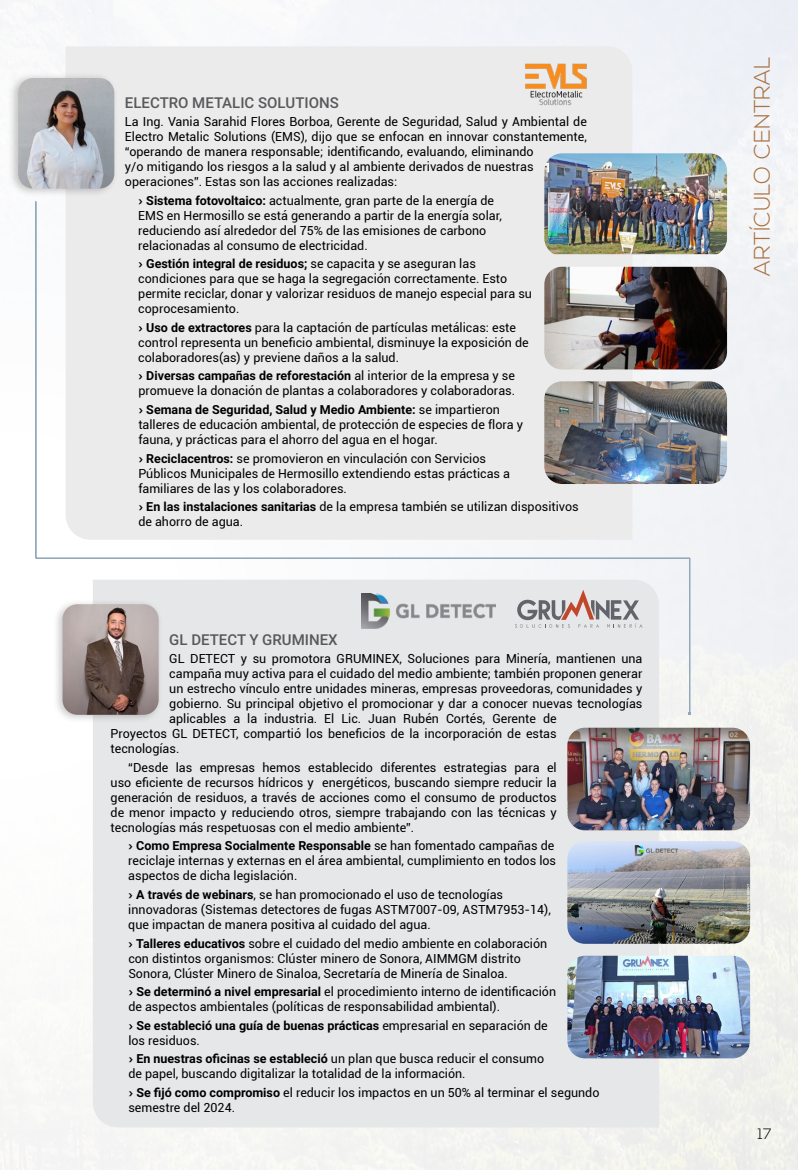
<style>
.page{position:relative;width:798px;height:1170px;background:#fff}
.page>*{position:absolute;margin:0;border:0;box-sizing:border-box;transform-origin:0 0}
.t1{font:300 22.5px "Nexa";color:#aa7142}
.t2{font:500 15px "Roboto";color:#58595b}
.t3{font:300 15px "Nexa";color:#000}
.t4{font:12.5px/15px "Roboto";color:#000}
.s1{font-family:"Acumin Variable Concept"}
.s2{font-weight:700}
</style>
<div class="page">
<img style="left:0;top:0;width:797px;height:1169px">
<div style="left:66px;top:46px;width:566px;height:155px;background:#ebebec"></div>
<img style="left:522px;top:58px;width:65px;height:51px">
<div style="left:7px;top:72px;width:112px;height:126px;background:#000;opacity:.22"></div>
<img style="left:18px;top:78px;width:96px;height:110px">
<img style="left:544px;top:153px;width:182px;height:101px">
<img style="left:690px;top:267px;width:36px;height:102px">
<img style="left:690px;top:381px;width:36px;height:103px">
<div style="left:93px;top:713px;width:565px;height:414px;background:#e6e7e8"></div>
<div style="left:52px;top:598px;width:111px;height:126px;background:#000;opacity:.22"></div>
<img style="left:567px;top:727px;width:182px;height:103px">
<img style="left:567px;top:841px;width:182px;height:102px">
<img style="left:567px;top:955px;width:182px;height:103px">
<svg style="left:35px;top:201px;width:655px;height:512px;background:#dadadb"></svg>
<p class="t2" style="left:125px;top:92px;width:215px">ELECTRO METALIC SOLUTIONS</p>
<p class="t4" style="left:125px;top:114px;width:463px">La Ing. Vania Sarahid Flores Borboa, Gerente de Seguridad, Salud y Ambiental de Electro Metalic Solutions (EMS), dijo que se enfocan en innovar constantemente, “operando de manera responsable; identificando, evaluando, eliminando<br>y/o mitigando los riesgos a la salud y al ambiente derivados de nuestras operaciones”. Estas son las acciones realizadas:</p>
<p class="t4" style="left:138px;top:192px;width:365px"><span class="s1">›</span> <span class="s2">Sistema fotovoltaico:</span> actualmente, gran parte de la energía de EMS en Hermosillo se está generando a partir de la energía solar, reduciendo así alrededor del 75% de las emisiones de carbono relacionadas al consumo de electricidad.</p>
<p class="t4" style="left:138px;top:256px;width:395px"><span class="s1">›</span> <span class="s2">Gestión integral de residuos;</span> se capacita y se aseguran las condiciones para que se haga la segregación correctamente. Esto permite reciclar, donar y valorizar residuos de manejo especial para su coprocesamiento.</p>
<p class="t4" style="left:138px;top:319px;width:392px"><span class="s1">›</span> <span class="s2">Uso de extractores</span> para la captación de partículas metálicas: este control representa un beneficio ambiental, disminuye la exposición de colaboradores(as) y previene daños a la salud.</p>
<p class="t4" style="left:138px;top:368px;width:378px"><span class="s1">›</span> <span class="s2">Diversas campañas de reforestación</span> al interior de la empresa y se promueve la donación de plantas a colaboradores y colaboradoras.</p>
<p class="t4" style="left:138px;top:401px;width:386px"><span class="s1">›</span> <span class="s2">Semana de Seguridad, Salud y Medio Ambiente:</span> se impartieron talleres de educación ambiental, de protección de especies de flora y fauna, y prácticas para el ahorro del agua en el hogar.</p>
<p class="t4" style="left:138px;top:450px;width:373px"><span class="s1">›</span> <span class="s2">Reciclacentros:</span> se promovieron en vinculación con Servicios<br>Públicos Municipales de Hermosillo extendiendo estas prácticas a familiares de las y los colaboradores.</p>
<p class="t4" style="left:138px;top:498px;width:442px"><span class="s1">›</span> <span class="s2">En las instalaciones sanitarias</span> de la empresa también se utilizan dispositivos de ahorro de agua.</p>
<p class="t2" style="left:169px;top:628px;width:170px">GL DETECT Y GRUMINEX</p>
<p class="t4" style="left:169px;top:650px;width:474px">GL DETECT y su promotora GRUMINEX, Soluciones para Minería, mantienen una</p>
<p class="t4" style="left:169px;top:665px;width:474px">campaña muy activa para el cuidado del medio ambiente; también proponen generar</p>
<p class="t4" style="left:169px;top:680px;width:474px">un estrecho vínculo entre unidades mineras, empresas proveedoras, comunidades y</p>
<p class="t4" style="left:169px;top:695px;width:474px">gobierno. Su principal objetivo el promocionar y dar a conocer nuevas tecnologías</p>
<p class="t4" style="left:169px;top:710px;width:389px">aplicables a la industria. El Lic. Juan Rubén Cortés, Gerente de</p>
<p class="t4" style="left:110px;top:725px;width:447px">Proyectos GL DETECT, compartió los beneficios de la incorporación de estas</p>
<p class="t4" style="left:110px;top:740px;width:70px">tecnologías.</p>
<p class="t4" style="left:110px;top:759px;width:447px;text-align:justify;text-indent:18px">“Desde las empresas hemos establecido diferentes estrategias para el uso eficiente de recursos hídricos y energéticos, buscando siempre reducir la generación de residuos, a través de acciones como el consumo de productos de menor impacto y reduciendo otros, siempre trabajando con las técnicas y tecnologías más respetuosas con el medio ambiente”.</p>
<p class="t4" style="left:128px;top:838px;width:429px"><span class="s1">›</span> <span class="s2">Como Empresa Socialmente Responsable</span> se han fomentado campañas de reciclaje internas y externas en el área ambiental, cumplimiento en todos los aspectos de dicha legislación.</p>
<p class="t4" style="left:128px;top:886px;width:424px"><span class="s1">›</span> <span class="s2">A través de webinars</span>, se han promocionado el uso de tecnologías innovadoras (Sistemas detectores de fugas ASTM7007-09, ASTM7953-14), que impactan de manera positiva al cuidado del agua.</p>
<p class="t4" style="left:128px;top:935px;width:420px"><span class="s1">›</span> <span class="s2">Talleres educativos</span> sobre el cuidado del medio ambiente en colaboración con distintos organismos: Clúster minero de Sonora, AIMMGM distrito<br>Sonora, Clúster Minero de Sinaloa, Secretaría de Minería de Sinaloa.</p>
<p class="t4" style="left:128px;top:983px;width:429px"><span class="s1">›</span> <span class="s2">Se determinó a nivel empresarial</span> el procedimiento interno de identificación de aspectos ambientales (políticas de responsabilidad ambiental).</p>
<p class="t4" style="left:128px;top:1017px;width:420px"><span class="s1">›</span> <span class="s2">Se estableció una guía de buenas prácticas</span> empresarial en separación de los residuos.</p>
<p class="t4" style="left:128px;top:1050px;width:417px"><span class="s1">›</span> <span class="s2">En nuestras oficinas se estableció</span> un plan que busca reducir el consumo de papel, buscando digitalizar la totalidad de la información.</p>
<p class="t4" style="left:128px;top:1084px;width:472px"><span class="s1">›</span> <span class="s2">Se fijó como compromiso</span> el reducir los impactos en un 50% al terminar el segundo semestre del 2024.</p>
<h1 class="t1" style="left:748px;top:276px;width:221px;rotate:-90deg">ARTÍCULO CENTRAL</h1>
<p class="t3" style="left:757px;top:1124px;width:15px">17</p>
</div>
